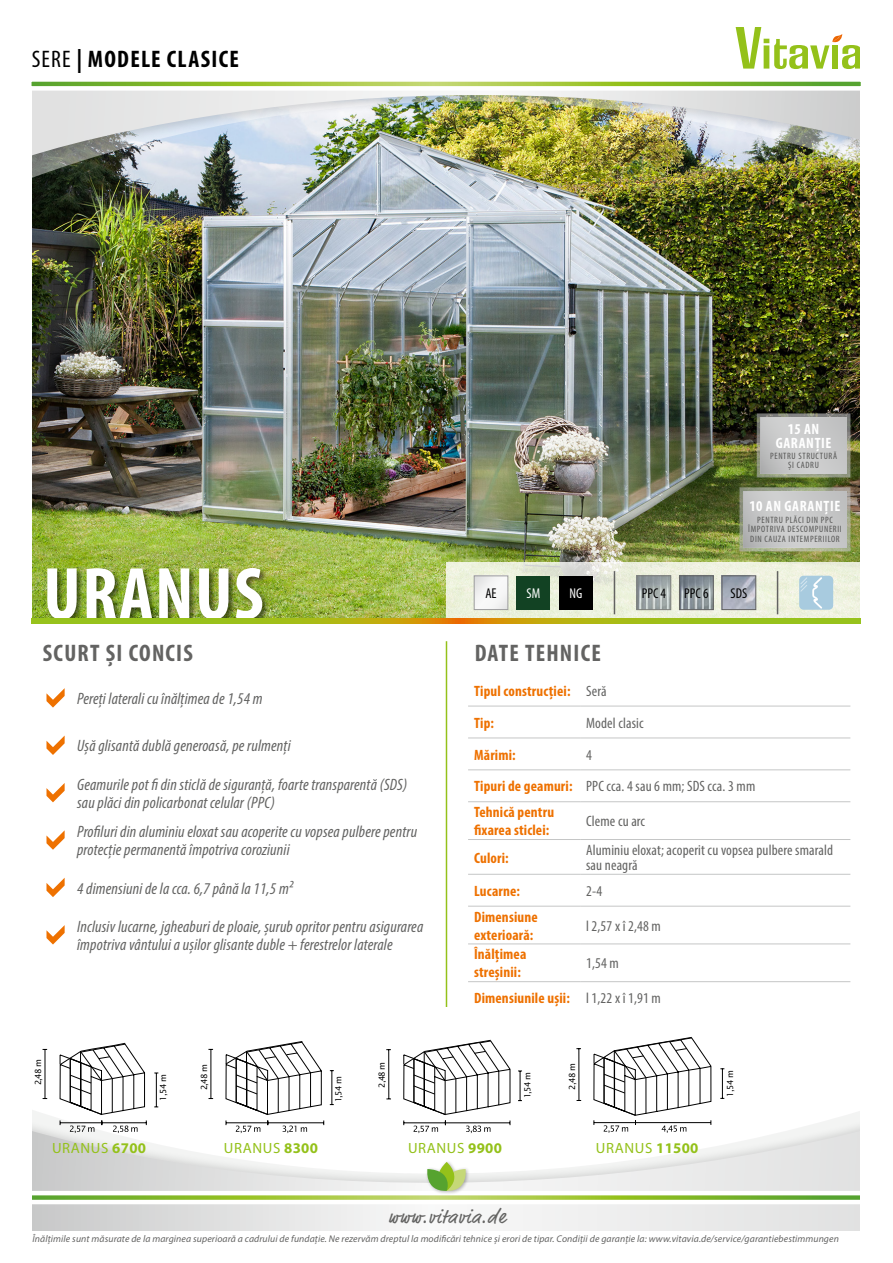
<style>
.page{position:relative;width:893px;height:1263px;background:#fff}
.page>*{position:absolute;margin:0;border:0;box-sizing:border-box;transform-origin:0 0}
.t1{font:700 condensed 75px "Myriad Pro";letter-spacing:.02em;color:#fff}
.t2{font:700 condensed 24px "Myriad Pro";letter-spacing:.05em;color:#636362}
.t3{font:700 condensed 24px "Myriad Pro";letter-spacing:.05em;color:#000}
.t4{font:19.5px "Market Pro";letter-spacing:.05em;color:#636362}
.t5{font:italic condensed 16.5px/18px "Myriad Pro";letter-spacing:.01em;color:#636362}
.t6{font:700 condensed 15px/18px "Myriad Pro";letter-spacing:.01em;color:#ee7100}
.t7{font:condensed 15px/32px "Myriad Pro";letter-spacing:.01em;color:#636362}
.t8{font:700 condensed 15px/13.5px "Myriad Pro";letter-spacing:.045em;color:#fff;text-align:center}
.t9{font:14.85px "Myriad Pro";letter-spacing:.04em;color:#94c11a}
.t10{font:condensed 14.25px "Myriad Pro";color:#000}
.t11{font:condensed 14.25px "Myriad Pro";color:#fff}
.t12{font:italic 9.75px "Myriad Pro";letter-spacing:.01em;color:#636362}
.t13{font:condensed 9.3px/9.3px "Myriad Pro";letter-spacing:.07em;color:#565655;text-align:center}
.t14{font:8.4px "Lucida Sans";letter-spacing:-.075em;color:#000}
.s1{font-weight:400}
.s2{font-weight:400;color:#636362}
.s3{font-weight:700;color:#ee7100}
.s4{font-weight:700}
</style>
<div class="page">
<svg style="left:32px;top:1094px;width:828px;height:137px"></svg>
<svg style="left:32px;top:1206px;width:828px;height:24px"></svg>
<img style="left:32px;top:225px;width:828px;height:394px">
<svg style="left:446px;top:562px;width:415px;height:57px;background:#e6ead4"></svg>
<div style="left:46px;top:566px;width:224px;height:61px;background:#000;opacity:.54"></div>
<img style="left:32px;top:193px;width:828px;height:32px">
<div style="left:14px;top:80px;width:879px;height:113px;background:#000;opacity:.15"></div>
<img style="left:32px;top:27px;width:829px;height:129px">
<div style="left:0;top:0;width:32px;height:1263px;background:#fff"></div>
<div style="left:861px;top:0;width:32px;height:1263px;background:#fff"></div>
<hr style="left:446px;top:641px;width:1px;height:366px;background:#94c11a">
<hr style="left:777px;top:571px;width:1px;height:43px;background:#636362">
<hr style="left:614px;top:571px;width:1px;height:43px;background:#636362">
<div style="left:425px;top:1160px;width:45px;height:36px;background:#fff"></div>
<svg style="left:32px;top:1162px;width:828px;height:44px"></svg>
<svg style="left:31px;top:75px;width:830px;height:18px"></svg>
<div style="left:799px;top:576px;width:34px;height:34px;background:#a8cbdf;border-radius:4px"></div>
<svg style="left:800px;top:577px;width:22px;height:32px"></svg>
<svg style="left:476px;top:578px;width:30px;height:30px"></svg>
<div style="left:474px;top:576px;width:34px;height:34px;border:1px solid #9c9c9d"></div>
<div style="left:517px;top:576px;width:33px;height:33px;background:#124223"></div>
<div style="left:559px;top:576px;width:34px;height:33px;background:#000"></div>
<img style="left:724px;top:578px;width:30px;height:30px">
<div style="left:722px;top:576px;width:34px;height:34px;border:1px solid #636362"></div>
<img style="left:681px;top:578px;width:30px;height:30px">
<div style="left:679px;top:576px;width:34px;height:34px;border:1px solid #636362"></div>
<img style="left:639px;top:578px;width:30px;height:30px">
<div style="left:637px;top:576px;width:34px;height:34px;border:1px solid #636362"></div>
<hr style="left:211px;top:1049px;width:1px;height:49px;background:#000">
<hr style="left:331px;top:1071px;width:1px;height:33px;background:#000">
<svg style="left:225px;top:1041px;width:99px;height:92px"></svg>
<hr style="left:388px;top:1050px;width:1px;height:49px;background:#000">
<svg style="left:518px;top:1070px;width:4px;height:31px"></svg>
<svg style="left:403px;top:1040px;width:108px;height:93px"></svg>
<hr style="left:578px;top:1049px;width:1px;height:51px;background:#000">
<svg style="left:720px;top:1068px;width:4px;height:31px"></svg>
<svg style="left:593px;top:1037px;width:119px;height:96px"></svg>
<hr style="left:45px;top:1049px;width:1px;height:49px;background:#000">
<hr style="left:156px;top:1073px;width:1px;height:34px;background:#000">
<svg style="left:59px;top:1043px;width:88px;height:90px"></svg>
<svg style="left:755px;top:412px;width:97px;height:67px;background:#b2b4af"></svg>
<svg style="left:738px;top:486px;width:114px;height:67px;background:#babcb4"></svg>
<div style="left:31px;top:621px;width:829px;height:17px;background:#fff"></div>
<svg style="left:32px;top:619px;width:829px;height:4px;background:#aab515"></svg>
<svg style="left:46px;top:688px;width:19px;height:20px"></svg>
<svg style="left:46px;top:735px;width:19px;height:20px"></svg>
<svg style="left:46px;top:783px;width:19px;height:19px"></svg>
<svg style="left:46px;top:830px;width:19px;height:20px"></svg>
<svg style="left:46px;top:878px;width:19px;height:19px"></svg>
<svg style="left:46px;top:925px;width:19px;height:19px"></svg>
<hr style="left:468px;top:706px;width:112px;height:1px;background:#c5c6c6">
<hr style="left:580px;top:706px;width:270px;height:1px;background:#c5c6c6">
<hr style="left:468px;top:737px;width:112px;height:1px;background:#c5c6c6">
<hr style="left:580px;top:737px;width:270px;height:1px;background:#c5c6c6">
<hr style="left:468px;top:769px;width:112px;height:1px;background:#c5c6c6">
<hr style="left:580px;top:769px;width:270px;height:1px;background:#c5c6c6">
<hr style="left:468px;top:801px;width:112px;height:1px;background:#c5c6c6">
<hr style="left:580px;top:801px;width:270px;height:1px;background:#c5c6c6">
<hr style="left:468px;top:839px;width:112px;height:1px;background:#c5c6c6">
<hr style="left:580px;top:839px;width:270px;height:1px;background:#c5c6c6">
<hr style="left:468px;top:874px;width:112px;height:1px;background:#c5c6c6">
<hr style="left:580px;top:874px;width:270px;height:1px;background:#c5c6c6">
<hr style="left:468px;top:906px;width:112px;height:1px;background:#c5c6c6">
<hr style="left:580px;top:906px;width:270px;height:1px;background:#c5c6c6">
<hr style="left:468px;top:943px;width:112px;height:1px;background:#c5c6c6">
<hr style="left:580px;top:943px;width:270px;height:1px;background:#c5c6c6">
<hr style="left:468px;top:981px;width:112px;height:1px;background:#c5c6c6">
<hr style="left:580px;top:981px;width:270px;height:1px;background:#c5c6c6">
<h2 class="t3" style="left:32px;top:44px;width:209px"><span class="s1">SERE</span> | MODELE CLASICE</h2>
<h1 class="t1" style="left:43px;top:547px;width:222px">URANUS</h1>
<p class="t8" style="left:776px;top:422px;width:57px">15 AN<br>GARANȚIE</p>
<p class="t13" style="left:770px;top:451px;width:68px">PENTRU STRUCTURĂ<br>ȘI CADRU</p>
<p class="t8" style="left:749px;top:499px;width:93px">10 AN GARANȚIE</p>
<p class="t13" style="left:748px;top:515px;width:95px">PENTRU PLĂCI DIN PPC<br>ÎMPOTRIVA DESCOMPUNERII<br>DIN CAUZA INTEMPERIILOR</p>
<p class="t10" style="left:485px;top:585px;width:13px">AE</p>
<p class="t11" style="left:527px;top:585px;width:15px">SM</p>
<p class="t10" style="left:731px;top:585px;width:18px">SDS</p>
<p class="t11" style="left:569px;top:585px;width:14px">NG</p>
<p class="t10" style="left:642px;top:585px;width:26px">PPC 4</p>
<p class="t10" style="left:684px;top:585px;width:26px">PPC 6</p>
<h2 class="t2" style="left:43px;top:638px;width:152px">SCURT ȘI CONCIS</h2>
<h2 class="t2" style="left:475px;top:638px;width:128px">DATE TEHNICE</h2>
<p class="t5" style="left:77px;top:689px;width:187px">Pereți laterali cu înălțimea de 1,54 m</p>
<p class="t5" style="left:77px;top:737px;width:215px">Ușă glisantă dublă generoasă, pe rulmenți</p>
<p class="t5" style="left:77px;top:775px;width:332px">Geamurile pot fi din sticlă de siguranță, foarte transparentă (SDS) sau plăci din policarbonat celular (PPC)</p>
<p class="t5" style="left:77px;top:822px;width:342px">Profiluri din aluminiu eloxat sau acoperite cu vopsea pulbere pentru protecție permanentă împotriva coroziunii</p>
<p class="t5" style="left:77px;top:879px;width:217px">4 dimensiuni de la cca. 6,7 până la 11,5 m²</p>
<p class="t5" style="left:77px;top:917px;width:348px">Inclusiv lucarne, jgheaburi de ploaie, șurub opritor pentru asigurarea împotriva vântului a ușilor glisante duble + ferestrelor laterale</p>
<p class="t6" style="left:474px;top:674px;width:134px;line-height:32px">Tipul construcției: <span class="s2">Seră<br></span>Tip:</p>
<p class="t7" style="left:586px;top:706px;width:59px">Model clasic</p>
<p class="t6" style="left:474px;top:745px;width:43px">Mărimi:</p>
<p class="t7" style="left:474px;top:738px;width:283px;text-indent:112px">4<br><span class="s3">Tipuri de geamuri:</span> PPC cca. 4 sau 6 mm; SDS cca. 3 mm</p>
<p class="t6" style="left:474px;top:803px;width:82px">Tehnică pentru fixarea sticlei:</p>
<p class="t7" style="left:586px;top:805px;width:61px">Cleme cu arc</p>
<p class="t6" style="left:474px;top:848px;width:36px">Culori:</p>
<p class="t7" style="left:586px;top:842px;width:248px;line-height:15px">Aluminiu eloxat; acoperit cu vopsea pulbere smarald sau neagră</p>
<p class="t6" style="left:474px;top:881px;width:47px">Lucarne:</p>
<p class="t7" style="left:586px;top:875px;width:18px">2-4</p>
<p class="t6" style="left:474px;top:907px;width:65px">Dimensiune exterioară:</p>
<p class="t7" style="left:586px;top:909px;width:76px">l 2,57 x î 2,48 m</p>
<p class="t6" style="left:474px;top:945px;width:54px">Înălțimea streșinii:</p>
<p class="t7" style="left:586px;top:947px;width:34px">1,54 m</p>
<p class="t6" style="left:474px;top:989px;width:188px">Dimensiunile ușii: <span class="s2">l 1,22 x î 1,91 m</span></p>
<p class="t14" style="left:33px;top:1085px;width:28px;rotate:-90deg">2,48 m</p>
<p class="t14" style="left:158px;top:1101px;width:28px;rotate:-90deg">1,54 m</p>
<p class="t14" style="left:199px;top:1090px;width:28px;rotate:-90deg">2,48 m</p>
<p class="t14" style="left:334px;top:1102px;width:28px;rotate:-90deg">1,54 m</p>
<p class="t14" style="left:377px;top:1088px;width:27px;rotate:-90deg">2,48 m</p>
<p class="t14" style="left:523px;top:1098px;width:27px;rotate:-90deg">1,54 m</p>
<p class="t14" style="left:567px;top:1089px;width:27px;rotate:-90deg">2,48 m</p>
<p class="t14" style="left:725px;top:1096px;width:27px;rotate:-90deg">1,54 m</p>
<p class="t9" style="left:52px;top:1138px;width:95px">URANUS <span class="s4">6700</span></p>
<p class="t9" style="left:224px;top:1138px;width:96px">URANUS <span class="s4">8300</span></p>
<p class="t9" style="left:408px;top:1138px;width:95px">URANUS <span class="s4">9900</span></p>
<p class="t9" style="left:596px;top:1138px;width:104px">URANUS <span class="s4">11500</span></p>
<p class="t4" style="left:388px;top:1203px;width:118px">www.vitavia.de</p>
<p class="t12" style="left:33px;top:1233px;width:808px">Înălțimile sunt măsurate de la marginea superioară a cadrului de fundație. Ne rezervăm dreptul la modificări tehnice și erori de tipar. Condiții de garanție la: www.vitavia.de/service/garantiebestimmungen</p>
</div>
